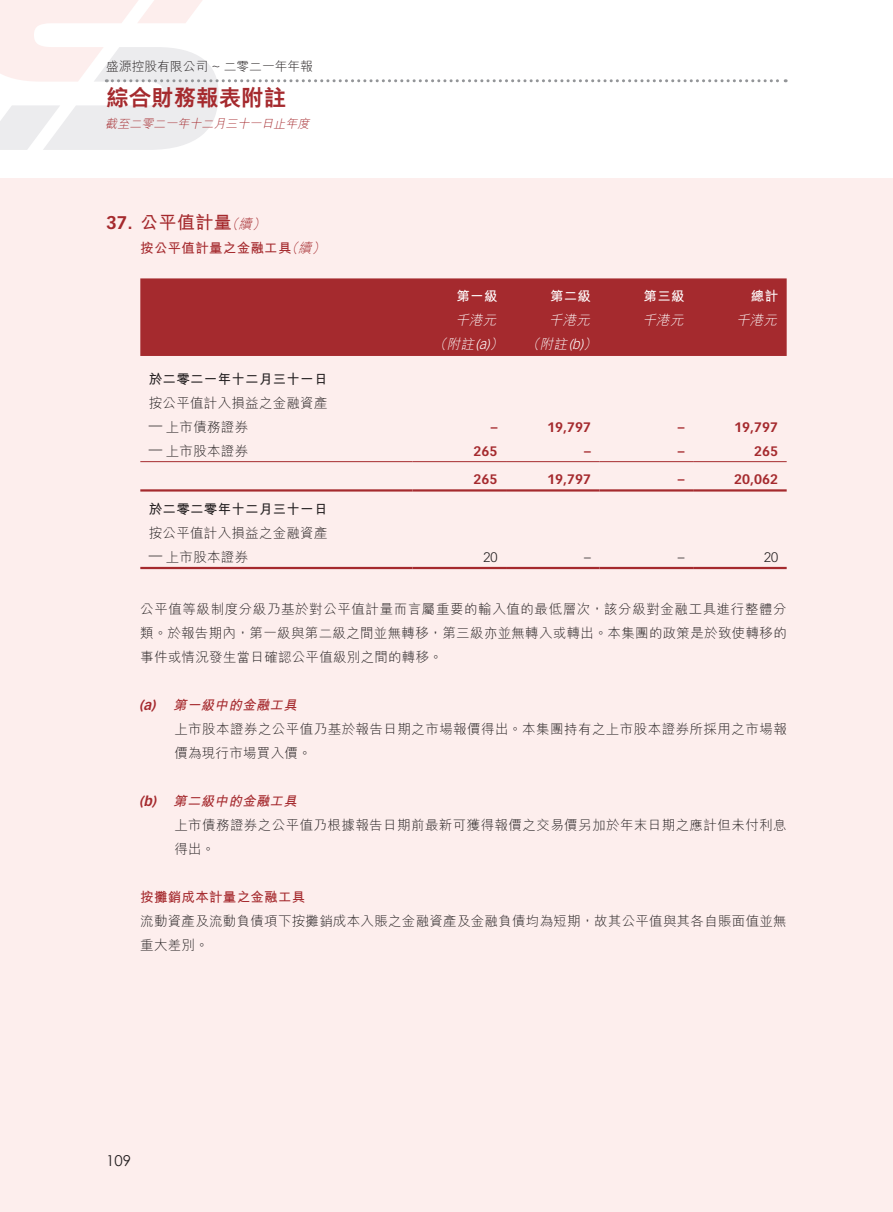
<style>
.page{position:relative;width:893px;height:1212px;background:#fff}
.page>*{position:absolute;margin:0;border:0;box-sizing:border-box;transform-origin:0 0}
.t1{font:800 22.5px "M Hei HK";color:#a52a2e}
.t2{font:700 18px "M Hei HK";letter-spacing:.02em;color:#a52a2e}
.t3{font:15px "Century Gothic";color:#231f20}
.t4{font:300 13.5px/24px "M Hei HK";letter-spacing:.02em;color:#231f20}
.t5{font:700 13.5px "Vectora LT Std";color:#a52a2e}
.t6{font:700 13.5px "M Hei HK";letter-spacing:.02em;color:#231f20}
.t7{font:italic 300 13.5px "M Hei HK";color:#fff}
.t8{font:700 13.5px "M Hei HK";letter-spacing:.02em;color:#a52a2e}
.t9{font:italic 700 13.5px "M Hei HK";color:#a52a2e}
.t10{font:700 13.5px "M Hei HK";letter-spacing:.02em;color:#fff}
.t11{font:300 13.5px "Vectora LT Std";color:#231f20}
.t12{font:italic 300 13.5px "M Hei HK";color:#a52a2e}
.t13{font:italic 700 13.5px "Vectora LT Std";color:#a52a2e}
.t14{font:italic 300 13.5px "Vectora LT Std";color:#fff}
.t15{font:300 12.75px "M Hei HK";color:#231f20}
.t16{font:italic 300 12px "M Hei HK";color:#a52a2e}
.s1{font-family:"Vectora LT Std"}
.s2{font-family:"M Hei HK"}
</style>
<div class="page">
<div style="left:0;top:179px;width:893px;height:1033px;background:#fdeeed"></div>
<svg style="left:0;top:0;width:786px;height:150px"></svg>
<div style="left:140px;top:278px;width:647px;height:78px;background:#a52a2e"></div>
<hr style="left:140px;top:461px;width:272px;height:1px;background:#a52a2e">
<hr style="left:412px;top:461px;width:94px;height:1px;background:#a52a2e">
<hr style="left:506px;top:461px;width:94px;height:1px;background:#a52a2e">
<hr style="left:600px;top:461px;width:93px;height:1px;background:#a52a2e">
<hr style="left:693px;top:461px;width:94px;height:1px;background:#a52a2e">
<hr style="left:140px;top:489px;width:272px;height:2px;background:#a52a2e">
<hr style="left:412px;top:489px;width:94px;height:2px;background:#a52a2e">
<hr style="left:506px;top:489px;width:94px;height:2px;background:#a52a2e">
<hr style="left:600px;top:489px;width:93px;height:2px;background:#a52a2e">
<hr style="left:693px;top:489px;width:94px;height:2px;background:#a52a2e">
<hr style="left:140px;top:567px;width:272px;height:2px;background:#a52a2e">
<hr style="left:412px;top:567px;width:94px;height:2px;background:#a52a2e">
<hr style="left:506px;top:567px;width:94px;height:2px;background:#a52a2e">
<hr style="left:600px;top:567px;width:93px;height:2px;background:#a52a2e">
<hr style="left:693px;top:567px;width:94px;height:2px;background:#a52a2e">
<p class="t15" style="left:106px;top:60px;width:208px">盛源控股有限公司 ~ 二零二一年年報</p>
<h1 class="t1" style="left:106px;top:87px;width:181px">綜合財務報表附註</h1>
<p class="t16" style="left:105px;top:117px;width:208px">截至二零二一年十二月三十一日止年度</p>
<h2 class="t2" style="left:106px;top:209px;width:127px"><span class="s1">37.</span> 公平值計量</h2>
<p class="t12" style="left:238px;top:217px;width:18px">續</p>
<p class="t12" style="left:225px;top:217px;width:18px">（</p>
<p class="t12" style="left:252px;top:217px;width:18px">(</p>
<p class="t12" style="left:298px;top:241px;width:18px">續</p>
<p class="t12" style="left:285px;top:241px;width:18px">（</p>
<p class="t12" style="left:312px;top:241px;width:18px">(</p>
<p class="t8" style="left:140px;top:238px;width:153px">按公平值計量之金融工具</p>
<p class="t6" style="left:149px;top:369px;width:180px">於二零二一年十二月三十一日</p>
<p class="t4" style="left:149px;top:391px;width:180px">按公平值計入損益之金融資產</p>
<p class="t4" style="left:166px;top:415px;width:84px">上市債務證券</p>
<p class="t11" style="left:149px;top:417px;width:15px">—</p>
<p class="t4" style="left:166px;top:439px;width:84px">上市股本證券</p>
<p class="t11" style="left:149px;top:441px;width:15px">—</p>
<p class="t6" style="left:149px;top:499px;width:180px">於二零二零年十二月三十一日</p>
<p class="t4" style="left:149px;top:521px;width:180px">按公平值計入損益之金融資產</p>
<p class="t4" style="left:166px;top:545px;width:84px">上市股本證券</p>
<p class="t11" style="left:149px;top:547px;width:15px">—</p>
<p class="t10" style="left:456px;top:286px;width:43px">第一級</p>
<p class="t10" style="left:550px;top:286px;width:43px">第二級</p>
<p class="t10" style="left:644px;top:286px;width:43px">第三級</p>
<p class="t10" style="left:751px;top:286px;width:29px">總計</p>
<p class="t7" style="left:455px;top:313px;width:45px">千港元</p>
<p class="t7" style="left:549px;top:313px;width:45px">千港元</p>
<p class="t7" style="left:642px;top:313px;width:45px">千港元</p>
<p class="t7" style="left:736px;top:313px;width:45px">千港元</p>
<p class="t7" style="left:433px;top:337px;width:18px">（</p>
<p class="t14" style="left:486px;top:336px;width:21px">)<span class="s2">）</span></p>
<p class="t7" style="left:526px;top:337px;width:18px">（</p>
<p class="t7" style="left:540px;top:337px;width:61px">附註 (<span class="s1">(b(</span></p>
<p class="t7" style="left:447px;top:337px;width:44px">附註 <span class="s1">a(</span></p>
<p class="t5" style="left:491px;top:419px;width:8px">–</p>
<p class="t5" style="left:547px;top:419px;width:45px">19,797</p>
<p class="t5" style="left:678px;top:419px;width:8px">–</p>
<p class="t5" style="left:734px;top:419px;width:45px">19,797</p>
<p class="t5" style="left:474px;top:443px;width:25px">265</p>
<p class="t5" style="left:584px;top:443px;width:8px">–</p>
<p class="t5" style="left:678px;top:443px;width:8px">–</p>
<p class="t5" style="left:754px;top:443px;width:25px">265</p>
<p class="t5" style="left:474px;top:471px;width:25px">265</p>
<p class="t5" style="left:547px;top:471px;width:45px">19,797</p>
<p class="t5" style="left:678px;top:471px;width:8px">–</p>
<p class="t5" style="left:734px;top:471px;width:45px">20,062</p>
<p class="t11" style="left:483px;top:549px;width:16px">20</p>
<p class="t11" style="left:584px;top:549px;width:8px">–</p>
<p class="t11" style="left:678px;top:549px;width:8px">–</p>
<p class="t11" style="left:764px;top:549px;width:16px">20</p>
<p class="t4" style="left:140px;top:596px;width:648px;text-align:justify">公平值等級制度分級乃基於對公平值計量而言屬重要的輸入值的最低層次，該分級對金融工具進行整體分類。於報告期內，第一級與第二級之間並無轉移，第三級亦並無轉入或轉出。本集團的政策是於致使轉移的事件或情況發生當日確認公平值級別之間的轉移。</p>
<p class="t9" style="left:173px;top:695px;width:129px">第一級中的金融工具</p>
<p class="t13" style="left:139px;top:697px;width:17px">a(</p>
<p class="t13" style="left:151px;top:697px;width:9px">)</p>
<p class="t13" style="left:139px;top:793px;width:18px">b(</p>
<p class="t13" style="left:152px;top:793px;width:9px">)</p>
<p class="t4" style="left:174px;top:716px;width:614px">上市股本證券之公平值乃基於報告日期之市場報價得出。本集團持有之上市股本證券所採用之市場報價為現行市場買入價。</p>
<p class="t9" style="left:173px;top:791px;width:129px">第二級中的金融工具</p>
<p class="t4" style="left:174px;top:812px;width:614px">上市債務證券之公平值乃根據報告日期前最新可獲得報價之交易價另加於年末日期之應計但未付利息得出。</p>
<p class="t8" style="left:140px;top:887px;width:166px">按攤銷成本計量之金融工具</p>
<p class="t4" style="left:140px;top:908px;width:648px">流動資產及流動負債項下按攤銷成本入賬之金融資產及金融負債均為短期，故其公平值與其各自賬面值並無重大差別。</p>
<p class="t3" style="left:106px;top:1150px;width:26px">109</p>
</div>
